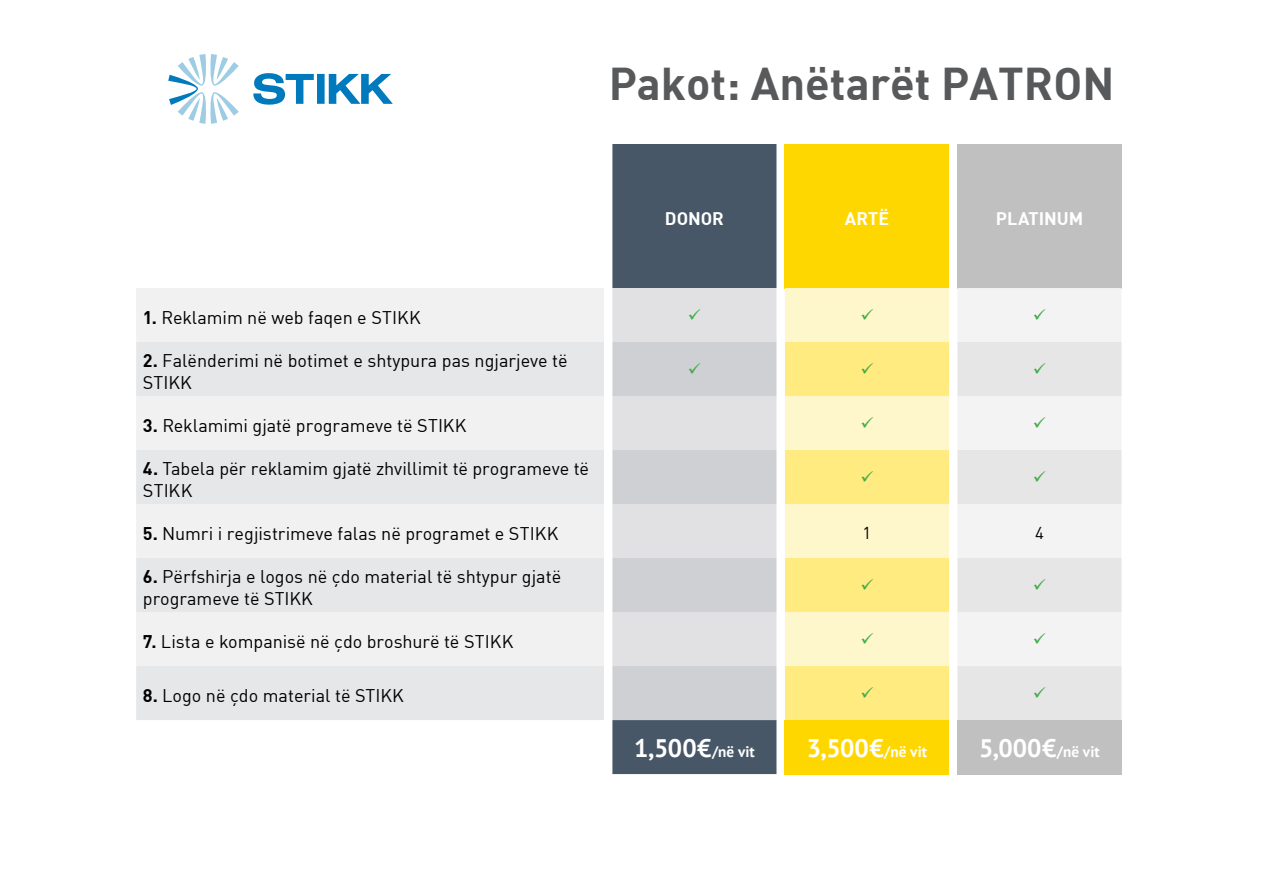
<style>
.page{position:relative;width:1263px;height:893px;background:#fff}
.page>*{position:absolute;margin:0;border:0;box-sizing:border-box;transform-origin:0 0}
.t1{font:45px "DIN Bold";color:#58595b}
.t2{font:700 25.35px "PT Sans";letter-spacing:.005em;color:#fff}
.t3{font:18px/21.6px "DIN";color:#000}
.t4{font:17.85px "DIN Bold";color:#fff}
.t5{font:16.8px "DIN";color:#000}
.s1{font-family:"DIN Bold"}
.s2{font-size:15.15px}
</style>
<div class="page">
<div style="left:612px;top:144px;width:164px;height:630px;background:#475767"></div>
<div style="left:785px;top:144px;width:164px;height:144px;background:#ffd700"></div>
<div style="left:957px;top:144px;width:164px;height:144px;background:#c0c0c0"></div>
<div style="left:136px;top:288px;width:468px;height:54px;background:#f1f1f2"></div>
<div style="left:612px;top:288px;width:164px;height:54px;background:#e1e1e3"></div>
<div style="left:785px;top:288px;width:164px;height:54px;background:#fff7cc"></div>
<div style="left:957px;top:288px;width:164px;height:54px;background:#f3f3f3"></div>
<svg style="left:136px;top:342px;width:468px;height:378px;fill:#e6e7e8"></svg>
<svg style="left:612px;top:342px;width:164px;height:378px;background:#d6d7da"></svg>
<svg style="left:785px;top:342px;width:164px;height:378px;background:#fff0a0"></svg>
<svg style="left:957px;top:342px;width:164px;height:378px;fill:#e6e6e6"></svg>
<div style="left:785px;top:720px;width:164px;height:54px;background:#ffd700"></div>
<div style="left:957px;top:720px;width:164px;height:54px;background:#c0c0c0"></div>
<svg style="left:168px;top:54px;width:71px;height:70px"></svg>
<svg style="left:253px;top:73px;width:140px;height:32px"></svg>
<svg style="left:689px;top:308px;width:11px;height:11px"></svg>
<svg style="left:861px;top:308px;width:12px;height:11px"></svg>
<svg style="left:1034px;top:308px;width:11px;height:11px"></svg>
<svg style="left:689px;top:362px;width:11px;height:11px"></svg>
<svg style="left:861px;top:362px;width:12px;height:11px"></svg>
<svg style="left:1034px;top:362px;width:11px;height:11px"></svg>
<svg style="left:861px;top:416px;width:12px;height:11px"></svg>
<svg style="left:1034px;top:416px;width:11px;height:11px"></svg>
<svg style="left:861px;top:470px;width:12px;height:11px"></svg>
<svg style="left:1034px;top:470px;width:11px;height:11px"></svg>
<svg style="left:861px;top:578px;width:12px;height:11px"></svg>
<svg style="left:1034px;top:578px;width:11px;height:11px"></svg>
<svg style="left:861px;top:632px;width:12px;height:11px"></svg>
<svg style="left:1034px;top:632px;width:11px;height:11px"></svg>
<svg style="left:861px;top:686px;width:12px;height:11px"></svg>
<svg style="left:1034px;top:686px;width:11px;height:11px"></svg>
<h1 class="t1" style="left:609px;top:54px;width:507px">Pakot: Anëtarët PATRON</h1>
<p class="t4" style="left:665px;top:207px;width:61px">DONOR</p>
<p class="t4" style="left:845px;top:207px;width:46px">ARTË</p>
<p class="t4" style="left:996px;top:207px;width:89px">PLATINUM</p>
<p class="t3" style="left:143px;top:307px;width:279px"><span class="s1">1.</span> Reklamim në web faqen e STIKK</p>
<p class="t3" style="left:143px;top:350px;width:426px"><span class="s1">2.</span> Falënderimi në botimet e shtypura pas ngjarjeve të<br>STIKK</p>
<p class="t3" style="left:143px;top:415px;width:325px"><span class="s1">3.</span> Reklamimi gjatë programeve të STIKK</p>
<p class="t3" style="left:143px;top:458px;width:448px"><span class="s1">4.</span> Tabela për reklamim gjatë zhvillimit të programeve të<br>STIKK</p>
<p class="t3" style="left:143px;top:523px;width:417px"><span class="s1">5.</span> Numri i regjistrimeve falas në programet e STIKK</p>
<p class="t5" style="left:862px;top:523px;width:10px">1</p>
<p class="t5" style="left:1035px;top:523px;width:10px">4</p>
<p class="t3" style="left:143px;top:566px;width:420px"><span class="s1">6.</span> Përfshirja e logos në çdo material të shtypur gjatë programeve të STIKK</p>
<p class="t3" style="left:143px;top:631px;width:372px"><span class="s1">7.</span> Lista e kompanisë në çdo broshurë të STIKK</p>
<p class="t3" style="left:143px;top:685px;width:263px"><span class="s1">8.</span> Logo në çdo material të STIKK</p>
<h2 class="t2" style="left:634px;top:731px;width:122px">1,500€<span class="s2">/në vit</span></h2>
<h2 class="t2" style="left:807px;top:731px;width:122px">3,500€<span class="s2">/në vit</span></h2>
<h2 class="t2" style="left:979px;top:731px;width:122px">5,000€<span class="s2">/në vit</span></h2>
</div>
